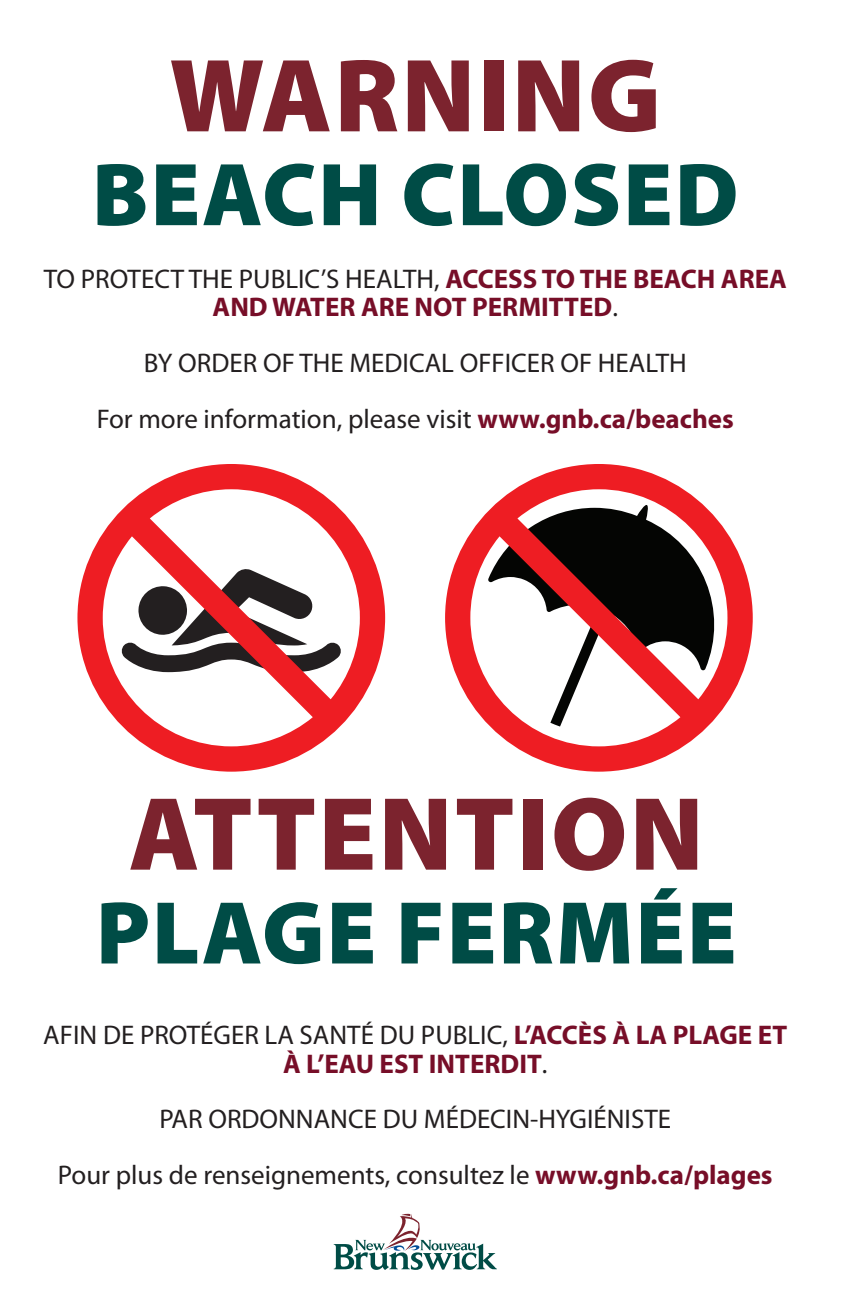
<style>
.page{position:relative;width:864px;height:1296px;background:#fff}
.page>*{position:absolute;margin:0;border:0;box-sizing:border-box;transform-origin:0 0}
.t1{font:900 105.1px "Myriad Pro";letter-spacing:.02em;color:#7c232e}
.t2{font:900 90.1px "Myriad Pro";letter-spacing:.02em;color:#004c46}
.t3{font:27.05px/55.5px "Myriad Pro";color:#231f20;text-align:center}
.t4{font:700 27.05px/28.6px "Myriad Pro";color:#770e28;text-align:center}
.s1{font-weight:400;color:#231f20}
.s2{font-weight:700;color:#770e28}
</style>
<div class="page">
<svg style="left:334px;top:1213px;width:163px;height:57px"></svg>
<svg style="left:77px;top:464px;width:308px;height:308px"></svg>
<svg style="left:445px;top:464px;width:308px;height:308px"></svg>
<p class="t1" style="left:169px;top:36px;width:493px">WARNING</p>
<p class="t2" style="left:92px;top:144px;width:648px">BEACH CLOSED</p>
<p class="t4" style="left:44px;top:265px;width:745px"><span class="s1">TO PROTECT THE PUBLIC’S HEALTH,</span> ACCESS TO THE BEACH AREA<br>AND WATER ARE NOT PERMITTED<span class="s1">.</span></p>
<p class="t3" style="left:97px;top:336px;width:639px">BY ORDER OF THE MEDICAL OFFICER OF HEALTH<br>For more information, please visit <span class="s2">www.gnb.ca/beaches</span></p>
<p class="t1" style="left:129px;top:775px;width:576px">ATTENTION</p>
<p class="t2" style="left:96px;top:882px;width:642px">PLAGE FERMÉE</p>
<p class="t4" style="left:43px;top:1021px;width:745px"><span class="s1">AFIN DE PROTÉGER LA SANTÉ DU PUBLIC,</span> L’ACCÈS À LA PLAGE ET<br>À L’EAU EST INTERDIT<span class="s1">.</span></p>
<p class="t3" style="left:58px;top:1092px;width:716px">PAR ORDONNANCE DU MÉDECIN-HYGIÉNISTE<br>Pour plus de renseignements, consultez le <span class="s2">www.gnb.ca/plages</span></p>
</div>
